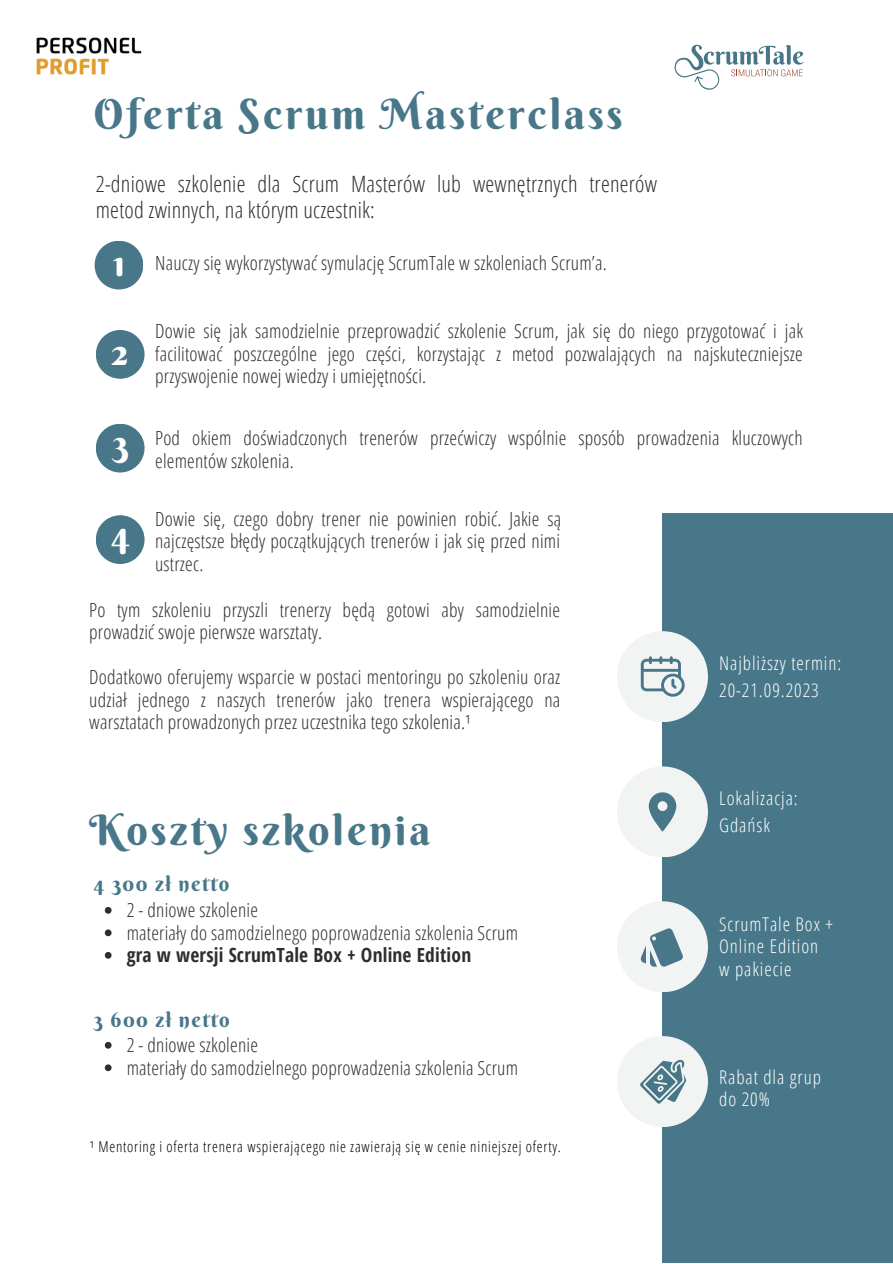
<style>
.page{position:relative;width:893px;height:1264px;background:#fff}
.page>*{position:absolute;margin:0;border:0;box-sizing:border-box;transform-origin:0 0}
.t1{font:42px "Berkshire Swash";letter-spacing:.07em;color:#487789}
.t2{font:36.15px "Berkshire Swash";color:#fff}
.t3{font:300 22.5px/25.8px "Open Sans Condensed";letter-spacing:.01em;color:#302e2c}
.t4{font:20.55px "Berkshire Swash";letter-spacing:.07em;color:#487789}
.t5{font:300 19.5px/22.5px "Open Sans Condensed";letter-spacing:.01em;color:#302e2c;text-align:justify}
.t6{font:700 19.5px "Open Sans Condensed";letter-spacing:.01em;color:#302e2c}
.t7{font:300 18.9px "Open Sans Condensed";letter-spacing:.05em;color:#fff}
.t8{font:300 15px "Open Sans Condensed";letter-spacing:.05em;color:#000}
</style>
<div class="page">
<div style="left:662px;top:513px;width:230px;height:749px;background:#487789"></div>
<div style="left:617px;top:901px;width:91px;height:91px;background:#f2f4f3;border-radius:50%"></div>
<svg style="left:640px;top:928px;width:43px;height:38px"></svg>
<div style="left:617px;top:766px;width:91px;height:91px;background:#f2f4f3;border-radius:50%"></div>
<svg style="left:648px;top:792px;width:28px;height:39px"></svg>
<div style="left:617px;top:631px;width:91px;height:91px;background:#f2f4f3;border-radius:50%"></div>
<svg style="left:640px;top:656px;width:44px;height:40px"></svg>
<svg style="left:674px;top:45px;width:129px;height:45px"></svg>
<div style="left:617px;top:1036px;width:91px;height:91px;background:#f2f4f3;border-radius:50%"></div>
<svg style="left:640px;top:1059px;width:46px;height:44px"></svg>
<svg style="left:105px;top:907px;width:6px;height:6px"></svg>
<svg style="left:105px;top:929px;width:6px;height:7px"></svg>
<svg style="left:105px;top:952px;width:6px;height:6px"></svg>
<svg style="left:105px;top:1041px;width:6px;height:7px"></svg>
<svg style="left:105px;top:1064px;width:6px;height:7px"></svg>
<div style="left:95px;top:241px;width:48px;height:48px;background:#487789;border-radius:50%"></div>
<div style="left:96px;top:330px;width:48px;height:49px;background:#487789;border-radius:50%"></div>
<div style="left:96px;top:424px;width:48px;height:48px;background:#487789;border-radius:50%"></div>
<div style="left:96px;top:515px;width:48px;height:49px;background:#487789;border-radius:50%"></div>
<img style="left:36px;top:37px;width:106px;height:38px">
<p class="t1" style="left:94px;top:87px;width:530px">Oferta Scrum Masterclass</p>
<p class="t3" style="left:96px;top:170px;width:562px">2-dniowe szkolenie dla Scrum Masterów lub wewnętrznych trenerów metod zwinnych, na którym uczestnik:</p>
<p class="t5" style="left:155px;top:251px;width:453px">Nauczy się wykorzystywać symulację ScrumTale w szkoleniach Scrum’a.</p>
<p class="t2" style="left:113px;top:240px;width:13px">1</p>
<p class="t2" style="left:112px;top:329px;width:18px">2</p>
<p class="t2" style="left:112px;top:420px;width:18px">3</p>
<p class="t2" style="left:111px;top:512px;width:20px">4</p>
<p class="t5" style="left:155px;top:319px;width:649px">Dowie się jak samodzielnie przeprowadzić szkolenie Scrum, jak się do niego przygotować i jak facilitować poszczególne jego części, korzystając z metod pozwalających na najskuteczniejsze przyswojenie nowej wiedzy i umiejętności.</p>
<p class="t5" style="left:155px;top:426px;width:649px">Pod okiem doświadczonych trenerów przećwiczy wspólnie sposób prowadzenia kluczowych elementów szkolenia.</p>
<p class="t5" style="left:155px;top:507px;width:407px">Dowie się, czego dobry trener nie powinien robić. Jakie są najczęstsze błędy początkujących trenerów i jak się przed nimi ustrzec.</p>
<p class="t5" style="left:89px;top:598px;width:472px">Po tym szkoleniu przyszli trenerzy będą gotowi aby samodzielnie prowadzić swoje pierwsze warsztaty.</p>
<p class="t5" style="left:89px;top:665px;width:472px">Dodatkowo oferujemy wsparcie w postaci mentoringu po szkoleniu oraz udział jednego z naszych trenerów jako trenera wspierającego na warsztatach prowadzonych przez uczestnika tego szkolenia.¹</p>
<p class="t1" style="left:89px;top:804px;width:343px">Koszty szkolenia</p>
<p class="t4" style="left:94px;top:870px;width:137px">4 300 zł netto</p>
<p class="t5" style="left:127px;top:898px;width:133px">2 - dniowe szkolenie</p>
<p class="t5" style="left:127px;top:920px;width:393px">materiały do samodzielnego poprowadzenia szkolenia Scrum</p>
<p class="t6" style="left:127px;top:941px;width:346px">gra w wersji ScrumTale Box + Online Edition</p>
<p class="t4" style="left:94px;top:1006px;width:138px">3 600 zł netto</p>
<p class="t5" style="left:127px;top:1033px;width:133px">2 - dniowe szkolenie</p>
<p class="t5" style="left:127px;top:1055px;width:393px">materiały do samodzielnego poprowadzenia szkolenia Scrum</p>
<p class="t8" style="left:90px;top:1135px;width:473px">¹ Mentoring i oferta trenera wspierającego nie zawierają się w cenie niniejszej oferty.</p>
<p class="t7" style="left:719px;top:650px;width:124px">Najbliższy termin:</p>
<p class="t7" style="left:719px;top:676px;width:101px">20-21.09.2023</p>
<p class="t7" style="left:719px;top:785px;width:80px">Lokalizacja:</p>
<p class="t7" style="left:719px;top:811px;width:52px">Gdańsk</p>
<p class="t7" style="left:719px;top:910px;width:115px">ScrumTale Box +</p>
<p class="t7" style="left:719px;top:933px;width:100px">Online Edition</p>
<p class="t7" style="left:719px;top:955px;width:74px">w pakiecie</p>
<p class="t7" style="left:719px;top:1063px;width:103px">Rabat dla grup</p>
<p class="t7" style="left:719px;top:1086px;width:52px">do 20%</p>
</div>
